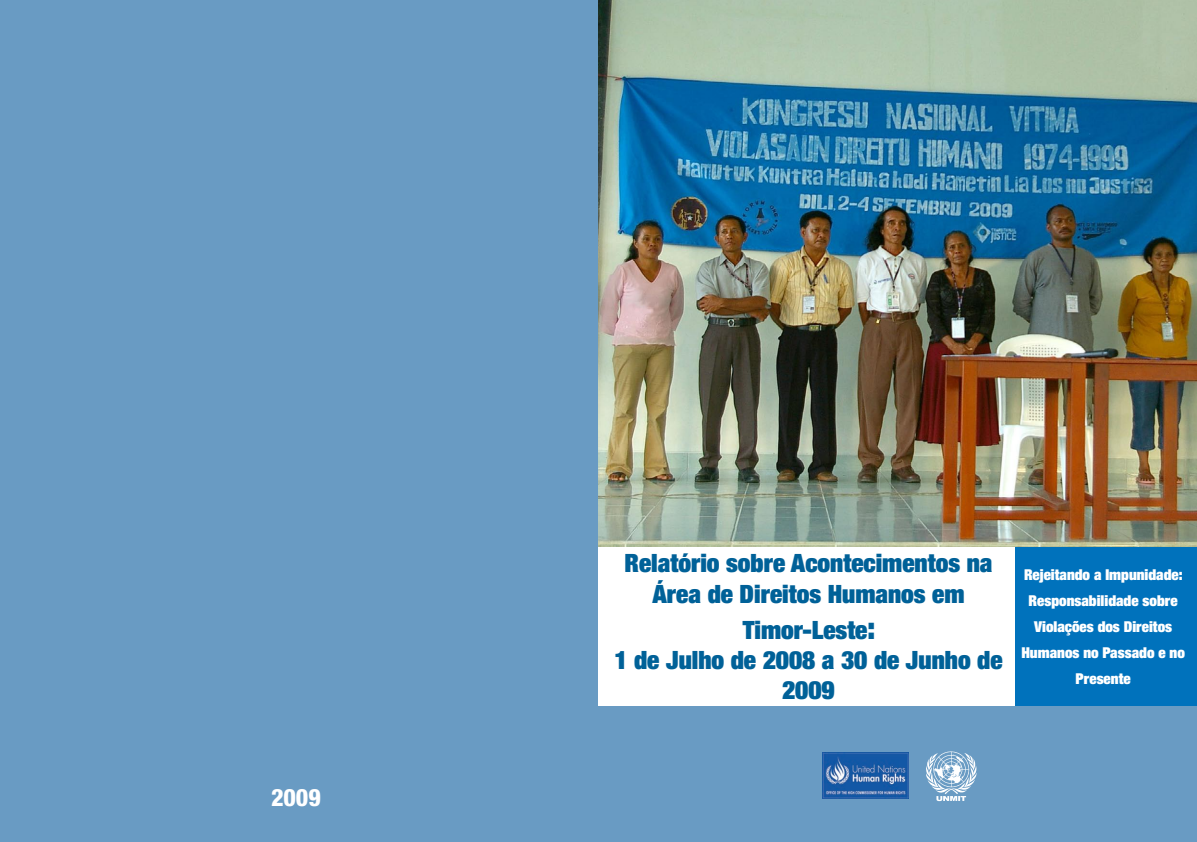
<style>
.page{position:relative;width:1197px;height:842px;background:#fff}
.page>*{position:absolute;margin:0;border:0;box-sizing:border-box;transform-origin:0 0}
.t1{font:900 condensed 25.3px/30.4px "Helvetica Neue LT Std";color:#006198;text-align:center}
.t2{font:800 condensed 24px "Helvetica Neue LT Std";color:#fff}
.t3{font:900 condensed 15px/26px "Helvetica Neue LT Std";color:#fff;text-align:center}
.s1{font-size:30px}
</style>
<div class="page">
<div style="left:0;top:0;width:1196px;height:842px;background:#699bc3"></div>
<svg style="left:926px;top:751px;width:50px;height:50px"></svg>
<img style="left:822px;top:752px;width:86px;height:47px">
<div style="left:598px;top:537px;width:421px;height:169px;background:#fff"></div>
<div style="left:1015px;top:537px;width:181px;height:169px;background:#0072bc"></div>
<img style="left:598px;top:0;width:598px;height:546px">
<p class="t2" style="left:271px;top:782px;width:51px">2009</p>
<p class="t1" style="left:624px;top:547px;width:369px">Relatório sobre Acontecimentos na<br>Área de Direitos Humanos em</p>
<p class="t1" style="left:614px;top:614px;width:389px">Timor-Leste<span class="s1">:<br></span>1 de Julho de 2008 a 30 de Junho de<br>2009</p>
<p class="t3" style="left:1021px;top:561px;width:165px">Rejeitando a Impunidade:<br>Responsabilidade sobre<br>Violações dos Direitos<br>Humanos no Passado e no<br>Presente</p>
</div>
